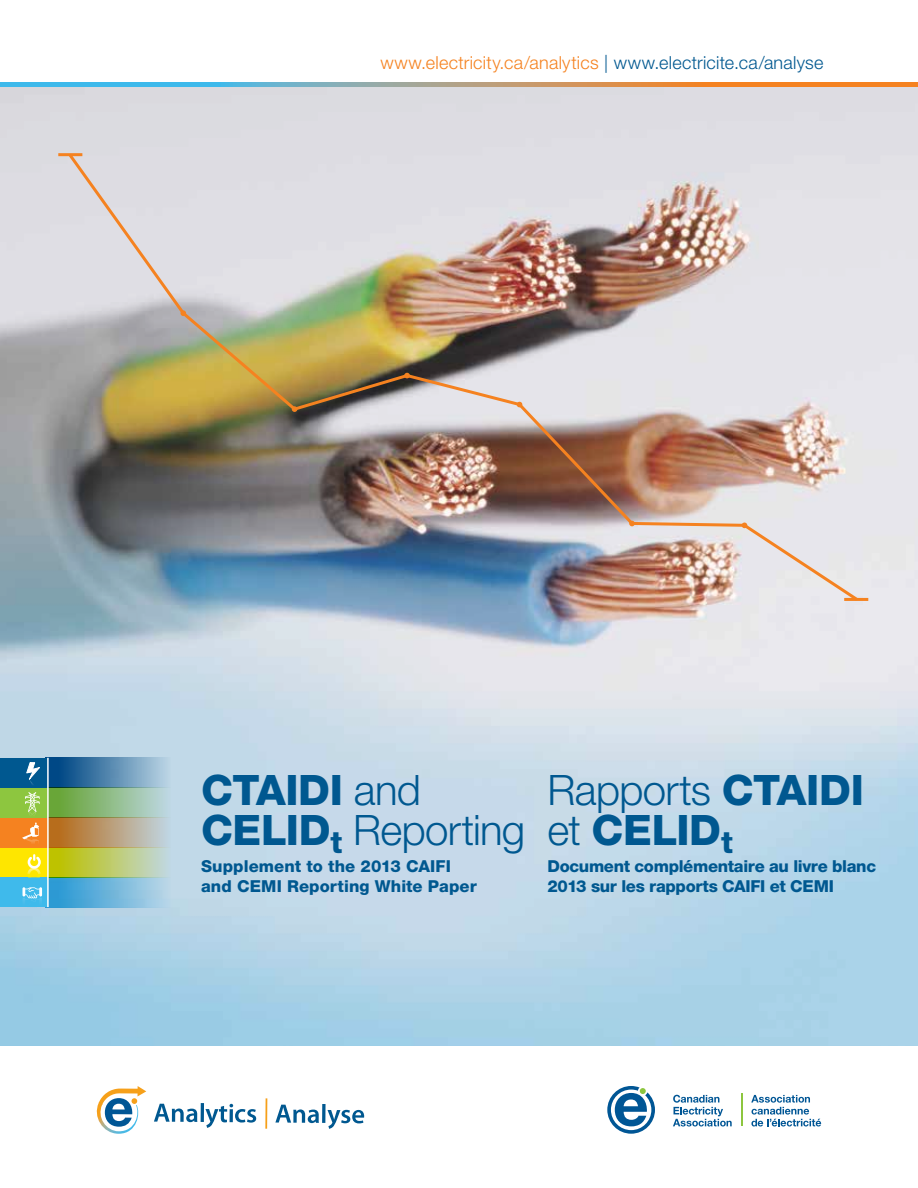
<style>
.page{position:relative;width:918px;height:1188px;background:#fff}
.page>*{position:absolute;margin:0;border:0;box-sizing:border-box;transform-origin:0 0}
.t1{font:300 42px/40.5px "Helvetica Neue LT Std";letter-spacing:-.015em;color:#005890}
.t2{font:800 42px/40.5px "Helvetica Neue LT Std";letter-spacing:-.01em;color:#005890}
.t3{font:300 18px "Helvetica Neue LT Std";letter-spacing:.015em;color:#f58220}
.t4{font:800 16.5px/19.8px "Helvetica Neue LT Std";letter-spacing:-.015em;color:#005890}
.t5{font:800 16.5px/19.8px "Helvetica Neue LT Std";letter-spacing:.005em;color:#005890}
.s1{color:#005890}
.s2{font-weight:800}
.s3{font-weight:300}
</style>
<div class="page">
<img style="left:0;top:87px;width:918px;height:959px">
<svg style="left:0;top:82px;width:918px;height:5px;background:#a29f86"></svg>
<div style="left:46px;top:877px;width:125px;height:30px;background:linear-gradient(to right,#1d94d2,#bcd7e7)"></div>
<div style="left:46px;top:847px;width:125px;height:30px;background:linear-gradient(to right,#bdbf00,#c0d8e4)"></div>
<div style="left:46px;top:818px;width:125px;height:29px;background:linear-gradient(to right,#b56208,#c0d7e4)"></div>
<div style="left:46px;top:788px;width:125px;height:30px;background:linear-gradient(to right,#60a026,#bed8e5)"></div>
<div style="left:46px;top:758px;width:125px;height:30px;background:linear-gradient(to right,#00397b,#bdd6e5)"></div>
<div style="left:0;top:877px;width:48px;height:30px;background:#3fbaeb"></div>
<div style="left:0;top:847px;width:48px;height:30px;background:#fee600"></div>
<div style="left:0;top:818px;width:48px;height:29px;background:#f58220"></div>
<div style="left:0;top:788px;width:48px;height:30px;background:#8dc63f"></div>
<div style="left:0;top:758px;width:48px;height:30px;background:#005890"></div>
<svg style="left:22px;top:823px;width:17px;height:21px"></svg>
<hr style="left:47px;top:758px;width:2px;height:149px;background:#fff">
<svg style="left:23px;top:887px;width:19px;height:15px"></svg>
<svg style="left:27px;top:854px;width:14px;height:20px"></svg>
<svg style="left:25px;top:762px;width:15px;height:54px"></svg>
<img style="left:66px;top:150px;width:795px;height:454px">
<svg style="left:742px;top:523px;width:5px;height:5px"></svg>
<svg style="left:629px;top:521px;width:6px;height:5px"></svg>
<svg style="left:517px;top:402px;width:5px;height:5px"></svg>
<svg style="left:404px;top:373px;width:6px;height:5px"></svg>
<svg style="left:292px;top:406px;width:5px;height:6px"></svg>
<svg style="left:180px;top:310px;width:6px;height:6px"></svg>
<hr style="left:58px;top:153px;width:24px;height:3px;background:#f58220">
<hr style="left:844px;top:598px;width:24px;height:3px;background:#f58220">
<svg style="left:96px;top:1086px;width:50px;height:48px"></svg>
<svg style="left:154px;top:1104px;width:43px;height:18px"></svg>
<hr style="left:201px;top:1103px;width:3px;height:19px;background:#005890">
<svg style="left:205px;top:1104px;width:51px;height:24px"></svg>
<svg style="left:275px;top:1105px;width:44px;height:18px"></svg>
<svg style="left:322px;top:1104px;width:4px;height:19px"></svg>
<svg style="left:328px;top:1110px;width:36px;height:19px"></svg>
<hr style="left:265px;top:1098px;width:2px;height:31px;background:#f6a01a">
<svg style="left:673px;top:1095px;width:59px;height:31px"></svg>
<svg style="left:751px;top:1095px;width:70px;height:31px"></svg>
<hr style="left:741px;top:1094px;width:1px;height:32px;background:#8dc63f">
<svg style="left:607px;top:1086px;width:48px;height:48px"></svg>
<p class="t3" style="left:380px;top:51px;width:445px">www.electricity.ca/analytics <span class="s1">| www.electricite.ca/analyse</span></p>
<h1 class="t1" style="left:201px;top:769px;width:326px"><span class="s2">CTAIDI</span> and<br><span class="s2">CELID</span><sub>t</sub> Reporting</h1>
<p class="t5" style="left:201px;top:856px;width:277px">Supplement to the 2013 CAIFI and CEMI Reporting White Paper</p>
<h1 class="t2" style="left:548px;top:770px;width:318px"><span class="s3">Rapports</span> CTAIDI <span class="s3">et</span> CELID<sub>t</sub></h1>
<p class="t4" style="left:548px;top:856px;width:330px">Document complémentaire au livre blanc<br>2013 sur les rapports CAIFI et CEMI</p>
</div>
